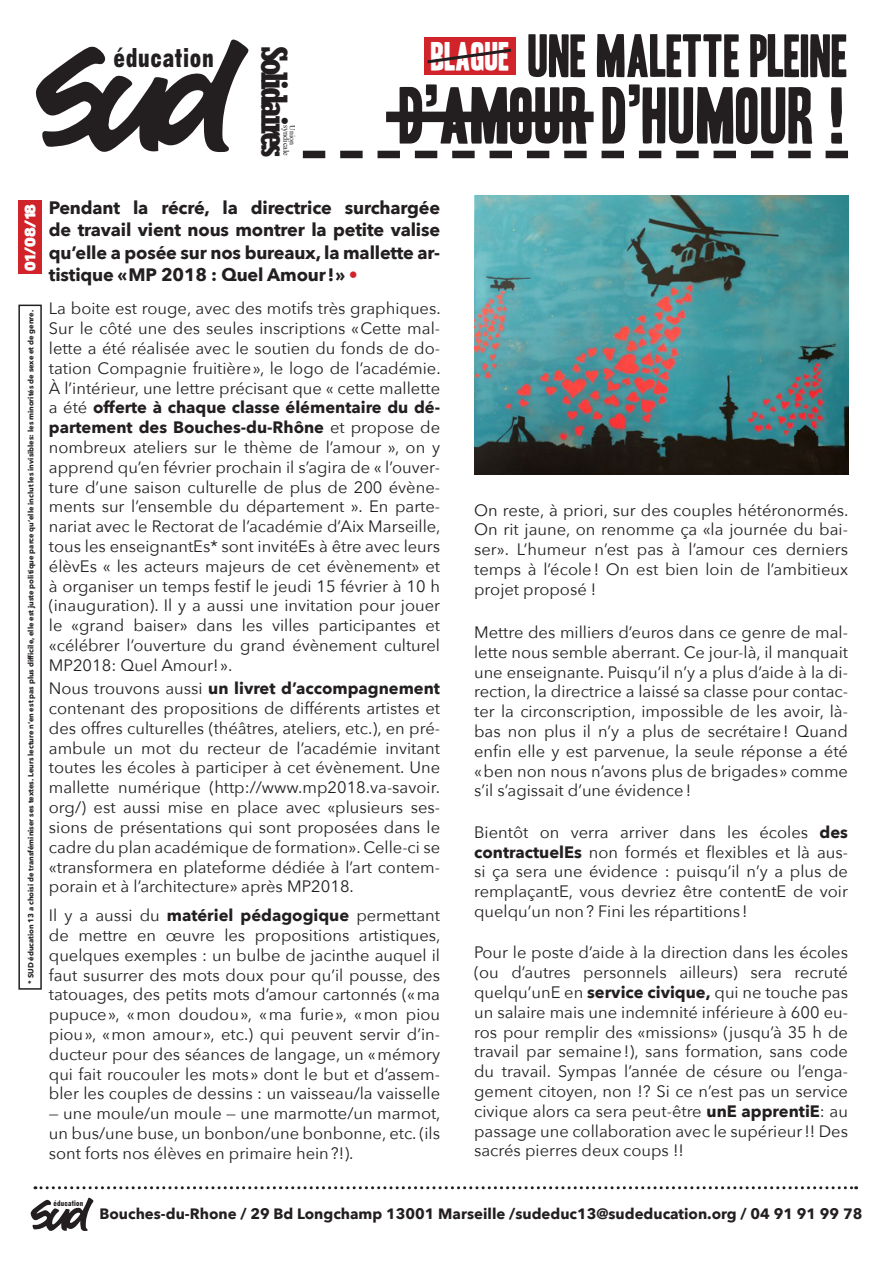
<style>
.page{position:relative;width:893px;height:1263px;background:#fff}
.page>*{position:absolute;margin:0;border:0;box-sizing:border-box;transform-origin:0 0}
.t1{font:69px "Headline One HPLHS";color:#231f20}
.t2{font:52.5px "Headline One HPLHS";color:#231f20}
.t3{font:700 condensed 37.2px "Rockwell Std";letter-spacing:-.105em;color:#231f20}
.t4{font:34.5px "Headline One HPLHS";color:#fff}
.t5{font:26.55px "Gothic No 13 BT";letter-spacing:.025em;color:#231f20}
.t6{font:700 18px/22.5px "Avenir Next";letter-spacing:-.01em;color:#231f20;text-align:justify}
.t7{font:16.5px/19.8px "Avenir Next";color:#231f20;text-align:justify}
.t8{font:700 15px "Avenir Next";color:#231f20}
.t9{font:13.5px "Boris Black Bloxx";color:#fff}
.t10{font:8.4px "Times";letter-spacing:-.015em;color:#231f20}
.t11{font:7.8px "Gothic No 13 BT";letter-spacing:.025em;color:#231f20}
.t12{font:7.8px "Times";letter-spacing:.01em;color:#231f20}
.t13{font:700 7.5px "Avenir Next";color:#231f20}
.s1{color:#d1232a}
.s2{font-weight:700}
</style>
<div class="page">
<svg style="left:35px;top:40px;width:214px;height:112px"></svg>
<svg style="left:303px;top:151px;width:545px;height:7px"></svg>
<svg style="left:35px;top:1186px;width:822px;height:3px"></svg>
<svg style="left:30px;top:1198px;width:64px;height:33px"></svg>
<div style="left:425px;top:37px;width:91px;height:38px;background:#d1232a"></div>
<div style="left:18px;top:201px;width:24px;height:73px;background:#d1232a"></div>
<img style="left:474px;top:196px;width:374px;height:278px">
<div style="left:386px;top:112px;width:208px;height:10px;background:#231f20"></div>
<svg style="left:424px;top:47px;width:88px;height:18px"></svg>
<div style="left:18px;top:305px;width:24px;height:685px;border:2px solid #231f20"></div>
<p class="t5" style="left:114px;top:41px;width:102px">éducation</p>
<p class="t3" style="left:296px;top:46px;width:113px;rotate:90deg">Solidaires</p>
<p class="t10" style="left:294px;top:125px;width:32px;rotate:90deg">syndicale</p>
<p class="t12" style="left:300px;top:125px;width:21px;rotate:90deg">Union</p>
<p class="t2" style="left:528px;top:31px;width:321px">UNE MALETTE PLEINE</p>
<p class="t1" style="left:399px;top:82px;width:451px">D’AMOUR D’HUMOUR !</p>
<p class="t4" style="left:431px;top:40px;width:80px">BLAGUE</p>
<p class="t9" style="left:20px;top:271px;width:68px;rotate:-90deg">01/08/18</p>
<p class="t13" style="left:24px;top:984px;width:675px;rotate:-90deg">* SUD éducation 13 a choisi de transféminiser ses textes. Leurs lecture n’en est pas plus difficile, elle est juste politique parce qu’elle inclut les invisibles: les minorités de sexe et de genre.</p>
<p class="t6" style="left:49px;top:196px;width:393px">Pendant la récré, la directrice surchargée de travail vient nous montrer la petite valise qu’elle a posée sur nos bureaux, la mallette ar&shy;tistique «MP 2018 : Quel Amour!» <span class="s1">•</span></p>
<p class="t7" style="left:49px;top:298px;width:393px">La boite est rouge, avec des motifs très graphiques.<br>Sur le côté une des seules inscriptions «Cette mal&shy;lette a été réalisée avec le soutien du fonds de do&shy;tation Compagnie fruitière», le logo de l’académie.<br>À l’intérieur, une lettre précisant que « cette mallette a été <span class="s2">offerte à chaque classe élémentaire du dé&shy;partement des Bouches-du-Rhône</span> et propose de nombreux ateliers sur le thème de l’amour », on y apprend qu’en février prochain il s’agira de « l’ouver&shy;ture d’une saison culturelle de plus de 200 évène&shy;ments sur l’ensemble du département ». En parte&shy;nariat avec le Rectorat de l’académie d’Aix Marseille, tous les enseignantEs* sont invitéEs à être avec leurs élèvEs « les acteurs majeurs de cet évènement» et à organiser un temps festif le jeudi 15 février à 10 h (inauguration). Il y a aussi une invitation pour jouer le «grand baiser» dans les villes participantes et «célébrer l’ouverture du grand évènement culturel MP2018: Quel Amour!».</p>
<p class="t7" style="left:49px;top:678px;width:393px">Nous trouvons aussi <span class="s2">un livret d’accompagnement </span>contenant des propositions de différents artistes et des offres culturelles (théâtres, ateliers, etc.), en pré&shy;ambule un mot du recteur de l’académie invitant toutes les écoles à participer à cet évènement. Une mallette numérique (http://www.mp2018.va-savoir. org/) est aussi mise en place avec «plusieurs ses&shy;sions de présentations qui sont proposées dans le cadre du plan académique de formation». Celle-ci se «transformera en plateforme dédiée à l’art contem&shy;porain et à l’architecture» après MP2018.</p>
<p class="t7" style="left:49px;top:905px;width:393px">Il y a aussi du <span class="s2">matériel pédagogique</span> permettant de mettre en œuvre les propositions artistiques, quelques exemples : un bulbe de jacinthe auquel il faut susurrer des mots doux pour qu’il pousse, des tatouages, des petits mots d’amour cartonnés («ma pupuce», «mon doudou», «ma furie», «mon piou piou», «mon amour», etc.) qui peuvent servir d’in&shy;ducteur pour des séances de langage, un «mémory qui fait roucouler les mots» dont le but et d’assem&shy;bler les couples de dessins : un vaisseau/la vaisselle</p>
<p class="t7" style="left:49px;top:1103px;width:393px">— une moule/un moule — une marmotte/un marmot, un bus/une buse, un bonbon/une bonbonne, etc. (ils sont forts nos élèves en primaire hein?!).</p>
<p class="t7" style="left:474px;top:499px;width:376px">On reste, à priori, sur des couples hétéronormés.<br>On rit jaune, on renomme ça «la journée du bai&shy;ser». L’humeur n’est pas à l’amour ces derniers temps à l’école! On est bien loin de l’ambitieux projet proposé !</p>
<p class="t7" style="left:474px;top:622px;width:375px">Mettre des milliers d’euros dans ce genre de mal&shy;lette nous semble aberrant. Ce jour-là, il manquait une enseignante. Puisqu’il n’y a plus d’aide à la di&shy;rection, la directrice a laissé sa classe pour contac&shy;ter la circonscription, impossible de les avoir, là&shy;bas non plus il n’y a plus de secrétaire! Quand enfin elle y est parvenue, la seule réponse a été «ben non nous n’avons plus de brigades» comme s’il s’agissait d’une évidence!</p>
<p class="t7" style="left:474px;top:821px;width:375px">Bientôt on verra arriver dans les écoles <span class="s2">des contractuelEs</span> non formés et flexibles et là aus&shy;si ça sera une évidence : puisqu’il n’y a plus de remplaçantE, vous devriez être contentE de voir quelqu’un non? Fini les répartitions !</p>
<p class="t7" style="left:474px;top:942px;width:375px">Pour le poste d’aide à la direction dans les écoles (ou d’autres personnels ailleurs) sera recruté quelqu’unE en <span class="s2">service civique,</span> qui ne touche pas un salaire mais une indemnité inférieure à 600 eu&shy;ros pour remplir des «missions» (jusqu’à 35 h de travail par semaine!), sans formation, sans code du travail. Sympas l’année de césure ou l’enga&shy;gement citoyen, non !? Si ce n’est pas un service civique alors ca sera peut-être <span class="s2">unE apprentiE</span>: au passage une collaboration avec le supérieur!! Des sacrés pierres deux coups !!</p>
<p class="t11" style="left:54px;top:1198px;width:31px">éducation</p>
<p class="t8" style="left:99px;top:1201px;width:764px">Bouches-du-Rhone / 29 Bd Longchamp 13001 Marseille /sudeduc13@sudeducation.org / 04 91 91 99 78</p>
</div>
